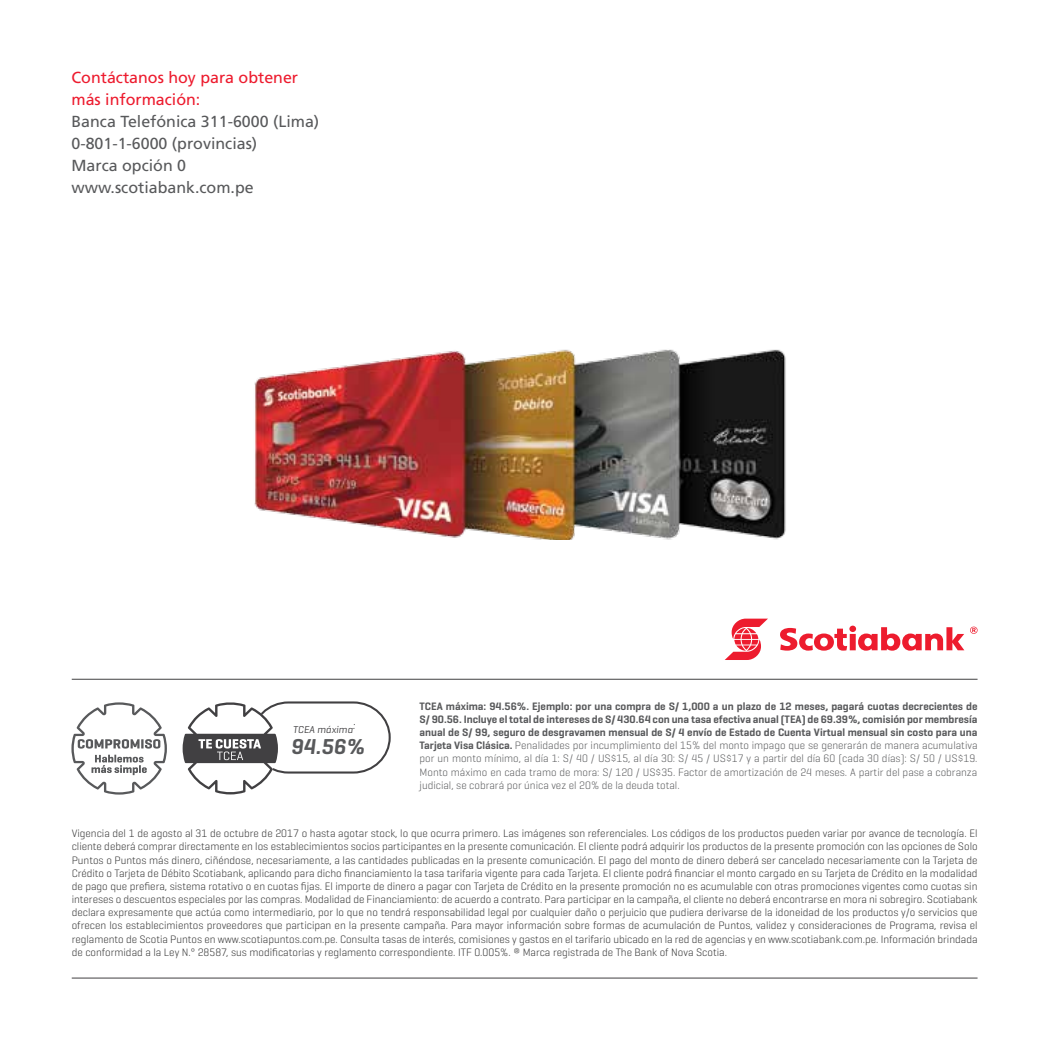
<style>
.page{position:relative;width:1049px;height:1049px;background:#fff}
.page>*{position:absolute;margin:0;border:0;box-sizing:border-box;transform-origin:0 0}
.t1{font:italic 600 22px "Geogrotesque";color:#58595b}
.t2{font:16px/22px "Frutiger";color:#58595b}
.t3{font:16px/22px "Frutiger";color:#ed1b2e}
.t4{font:300 11px/13.2px "Geogrotesque";color:#333;text-align:justify}
.t5{font:300 11px/13.2px "Geogrotesque";color:#58595b;text-align:justify}
.t6{font:italic 10.2px "Geogrotesque";color:#414042;scale:1.04 1}
.s1{font-weight:600}
</style>
<div class="page">
<svg style="left:780px;top:626px;width:184px;height:25px"></svg>
<svg style="left:725px;top:619px;width:43px;height:41px"></svg>
<svg style="left:970px;top:627px;width:7px;height:7px"></svg>
<hr style="left:72px;top:679px;width:905px;height:1px;background:#414042">
<hr style="left:72px;top:977px;width:905px;height:1px;background:#414042">
<svg style="left:183px;top:701px;width:208px;height:93px"></svg>
<svg style="left:71px;top:702px;width:96px;height:92px"></svg>
<img style="left:254px;top:349px;width:532px;height:190px">
<h2 class="t3" style="left:71px;top:67px;width:228px">Contáctanos hoy para obtener más información:</h2>
<h2 class="t2" style="left:71px;top:111px;width:249px">Banca Telefónica 311-6000 (Lima)<br>0-801-1-6000 (provincias)<br>Marca opción 0 www.scotiabank.com.pe</h2>
<p class="t6" style="left:293px;top:723px;width:61px">TCEA máxima<sup>:</sup></p>
<h1 class="t1" style="left:291px;top:733px;width:75px">94.56%</h1>
<p class="t5" style="left:420px;top:699px;width:559px"><span class="s1">TCEA máxima: 94.56%. Ejemplo: por una compra de S/ 1,000 a un plazo de 12 meses, pagará cuotas decrecientes de S/ 90.56. Incluye el total de intereses de S/ 430.64 con una tasa efectiva anual (TEA) de 69.39%, comisión por membresía anual de S/ 99, seguro de desgravamen mensual de S/ 4 envío de Estado de Cuenta Virtual mensual sin costo para una Tarjeta Visa Clásica.</span> Penalidades por incumplimiento del 15% del monto impago que se generarán de manera acumulativa por un monto mínimo, al día 1: S/ 40 / US$15, al día 30: S/ 45 / US$17 y a partir del día 60 (cada 30 días): S/ 50 / US$19.<br>Monto máximo en cada tramo de mora: S/ 120 / US$35. Factor de amortización de 24 meses. A partir del pase a cobranza judicial, se cobrará por única vez el 20% de la deuda total.</p>
<p class="t4" style="left:72px;top:826px;width:907px">Vigencia del 1 de agosto al 31 de octubre de 2017 o hasta agotar stock, lo que ocurra primero. Las imágenes son referenciales. Los códigos de los productos pueden variar por avance de tecnología. El cliente deberá comprar directamente en los establecimientos socios participantes en la presente comunicación. El cliente podrá adquirir los productos de la presente promoción con las opciones de Solo Puntos o Puntos más dinero, ciñéndose, necesariamente, a las cantidades publicadas en la presente comunicación. El pago del monto de dinero deberá ser cancelado necesariamente con la Tarjeta de Crédito o Tarjeta de Débito Scotiabank, aplicando para dicho financiamiento la tasa tarifaria vigente para cada Tarjeta. El cliente podrá financiar el monto cargado en su Tarjeta de Crédito en la modalidad de pago que prefiera, sistema rotativo o en cuotas fijas. El importe de dinero a pagar con Tarjeta de Crédito en la presente promoción no es acumulable con otras promociones vigentes como cuotas sin intereses o descuentos especiales por las compras. Modalidad de Financiamiento: de acuerdo a contrato. Para participar en la campaña, el cliente no deberá encontrarse en mora ni sobregiro. Scotiabank declara expresamente que actúa como intermediario, por lo que no tendrá responsabilidad legal por cualquier daño o perjuicio que pudiera derivarse de la idoneidad de los productos y/o servicios que ofrecen los establecimientos proveedores que participan en la presente campaña. Para mayor información sobre formas de acumulación de Puntos, validez y consideraciones de Programa, revisa el reglamento de Scotia Puntos en www.scotiapuntos.com.pe. Consulta tasas de interés, comisiones y gastos en el tarifario ubicado en la red de agencias y en www.scotiabank.com.pe. Información brindada de conformidad a la Ley N.° 28587, sus modificatorias y reglamento correspondiente. ITF 0.005%. ® Marca registrada de The Bank of Nova Scotia.</p>
</div>
